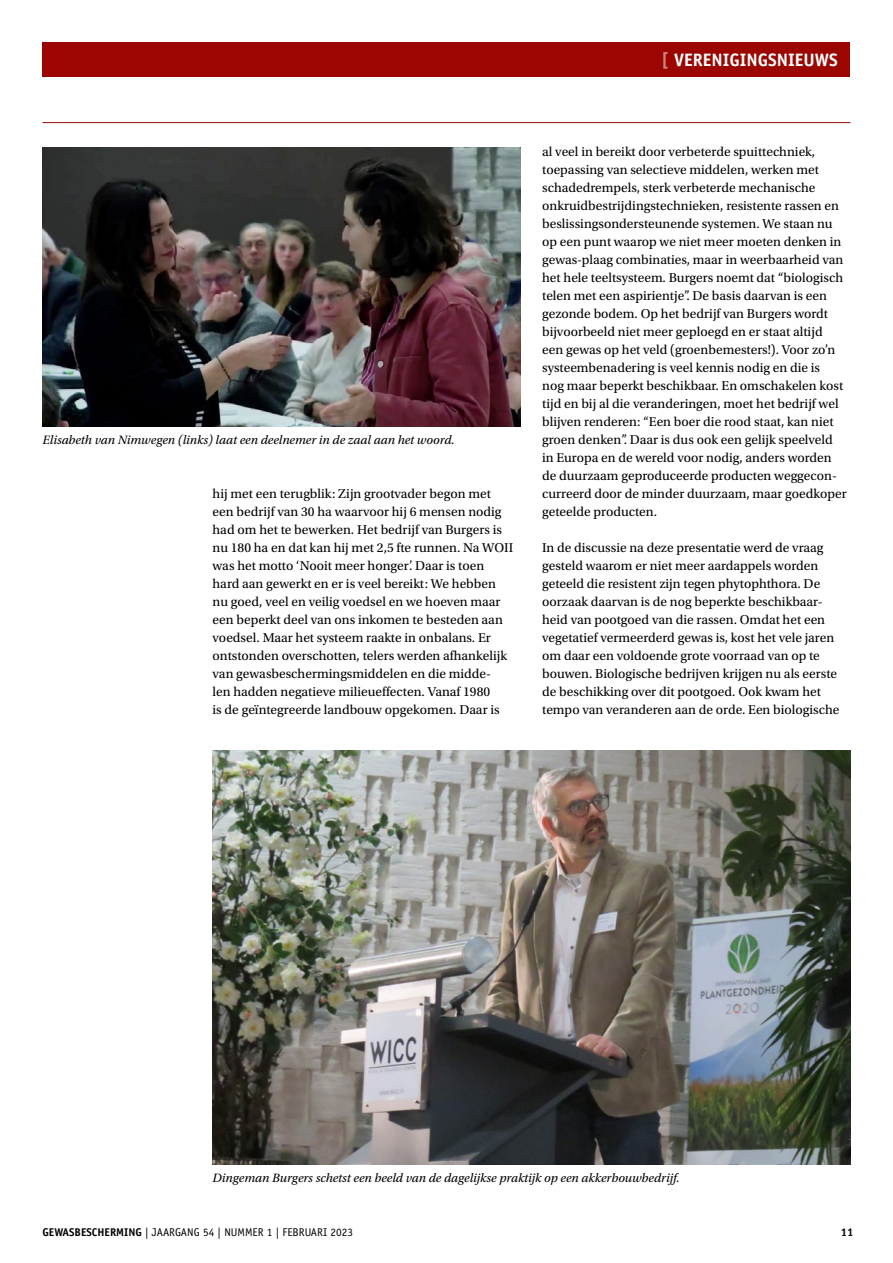
<style>
.page{position:relative;width:893px;height:1263px;background:#fff}
.page>*{position:absolute;margin:0;border:0;box-sizing:border-box;transform-origin:0 0}
.t1{font:700 18px "Officina Sans Std";color:#fff}
.t2{font:13.5px/18px "Utopia Std";color:#000}
.t3{font:italic 12.75px "Utopia Std";color:#000}
.t4{font:11.25px "Officina Sans Std";color:#000}
.t5{font:700 11.25px "Officina Sans Std";color:#000}
.s1{color:#cd8380}
.s2{font-weight:700}
</style>
<div class="page">
<div style="left:43px;top:43px;width:807px;height:34px;background:#9b0600"></div>
<hr style="left:43px;top:122px;width:807px;height:1px;background:#9b0600">
<img style="left:213px;top:750px;width:637px;height:414px">
<img style="left:43px;top:147px;width:478px;height:279px">
<h1 class="t1" style="left:661px;top:49px;width:178px"><span class="s1">[</span> VERENIGINGSNIEUWS</h1>
<p class="t3" style="left:43px;top:433px;width:414px">Elisabeth van Nimwegen (links) laat een deelnemer in de zaal aan het woord.</p>
<p class="t2" style="left:213px;top:485px;width:302px">hij met een terugblik: Zijn grootvader begon met een bedrijf van 30 ha waarvoor hij 6 mensen nodig had om het te bewerken. Het bedrijf van Burgers is nu 180 ha en dat kan hij met 2,5 fte runnen. Na WOII was het motto ‘Nooit meer honger’. Daar is toen hard aan gewerkt en er is veel bereikt: We hebben nu goed, veel en veilig voedsel en we hoeven maar een beperkt deel van ons inkomen te besteden aan voedsel. Maar het systeem raakte in onbalans. Er ontstonden overschotten, telers werden afhankelijk van gewasbeschermingsmiddelen en die midde-<br>len hadden negatieve milieueffecten. Vanaf 1980<br>is de geïntegreerde landbouw opgekomen. Daar is</p>
<p class="t2" style="left:542px;top:143px;width:306px">al veel in bereikt door verbeterde spuittechniek, toepassing van selectieve middelen, werken met schadedrempels, sterk verbeterde mechanische onkruidbestrijdingstechnieken, resistente rassen en beslissingsondersteunende systemen. We staan nu op een punt waarop we niet meer moeten denken in gewas-plaag combinaties, maar in weerbaarheid van het hele teeltsysteem. Burgers noemt dat “biologisch telen met een aspirientje”. De basis daarvan is een gezonde bodem. Op het bedrijf van Burgers wordt bijvoorbeeld niet meer geploegd en er staat altijd een gewas op het veld (groenbemesters!). Voor zo’n systeembenadering is veel kennis nodig en die is<br>nog maar beperkt beschikbaar. En omschakelen kost tijd en bij al die veranderingen, moet het bedrijf wel blijven renderen: “Een boer die rood staat, kan niet groen denken”. Daar is dus ook een gelijk speelveld in Europa en de wereld voor nodig, anders worden de duurzaam geproduceerde producten weggecon&shy;curreerd door de minder duurzaam, maar goedkoper geteelde producten.</p>
<p class="t2" style="left:542px;top:539px;width:299px">In de discussie na deze presentatie werd de vraag gesteld waarom er niet meer aardappels worden geteeld die resistent zijn tegen phytophthora. De oorzaak daarvan is de nog beperkte beschikbaar&shy;heid van pootgoed van die rassen. Omdat het een vegetatief vermeerderd gewas is, kost het vele jaren om daar een voldoende grote voorraad van op te bouwen. Biologische bedrijven krijgen nu als eerste de beschikking over dit pootgoed. Ook kwam het tempo van veranderen aan de orde. Een biologische</p>
<p class="t3" style="left:213px;top:1171px;width:468px">Dingeman Burgers schetst een beeld van de dagelijkse praktijk op een akkerbouwbedrijf.</p>
<p class="t4" style="left:43px;top:1226px;width:312px"><span class="s2">GEWASBESCHERMING</span> | JAARGANG 54 | NUMMER 1 | FEBRUARI 2023</p>
<p class="t5" style="left:841px;top:1225px;width:14px">11</p>
</div>
